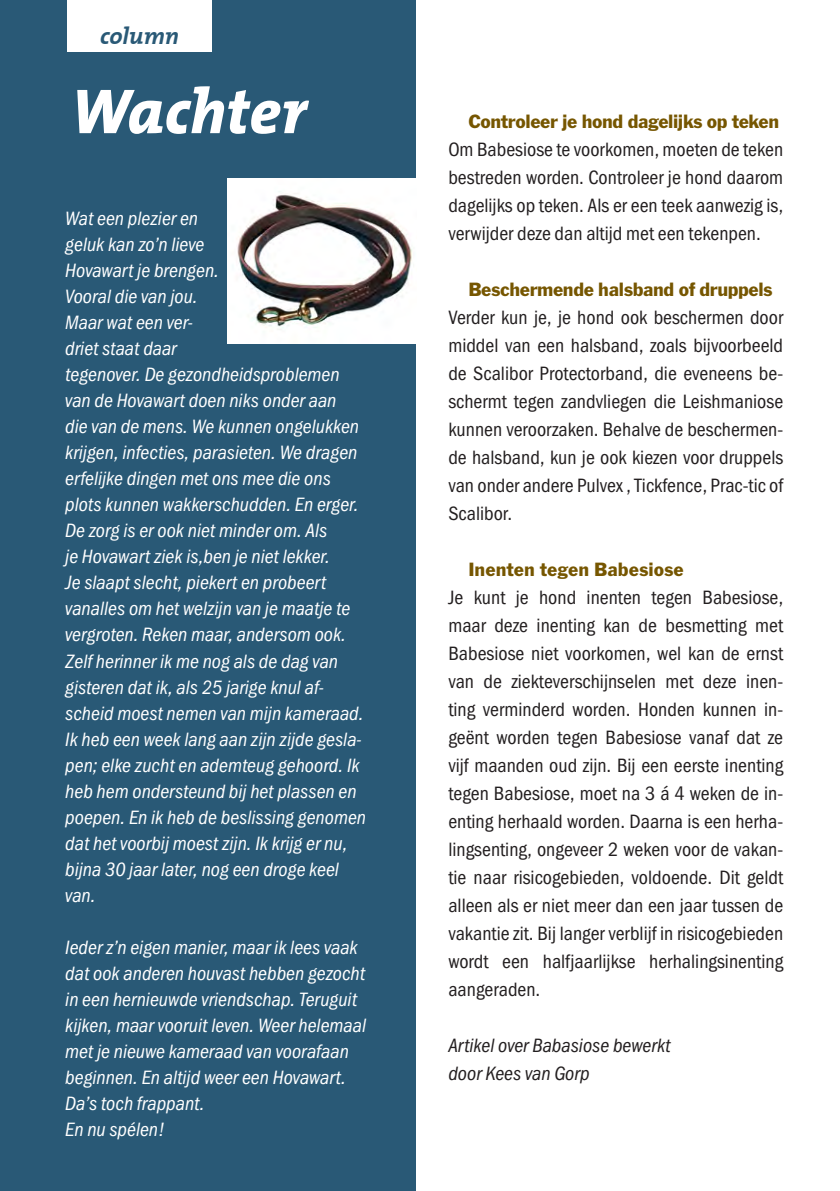
<style>
.page{position:relative;width:840px;height:1191px;background:#fff}
.page>*{position:absolute;margin:0;border:0;box-sizing:border-box;transform-origin:0 0}
.t1{font:italic 800 64px "The Mix";color:#fff}
.t2{font:italic 700 24px "The Mix";color:#295976}
.brood{font:20px/26px "Franklin Got URWTCE Boo Con Ita";color:#fff}
.t3{font:20px/28px "Franklin Got URWTCE Boo Con";color:#231f20;text-align:justify}
.tuskop{font:20px "Franklin Got T";letter-spacing:-.02em;color:#765600}
.t4{font:20px "Franklin Got URWTCE Boo Con Ita";color:#231f20}
.tuskop-2{font:20px "Franklin Got T";color:#765600}
</style>
<div class="page">
<div style="left:0;top:0;width:415px;height:1191px;background:#295976"></div>
<div style="left:67px;top:0;width:144px;height:51px;background:#fff"></div>
<img style="left:227px;top:179px;width:188px;height:164px">
<hr style="left:839px;top:0;width:1px;height:434px;background:#e2661d">
<p class="t2" style="left:100px;top:16px;width:80px">column</p>
<p class="t1" style="left:70px;top:58px;width:237px">Wachter</p>
<p class="brood" style="left:65px;top:206px;width:134px">Wat een plezier en</p>
<p class="brood" style="left:65px;top:232px;width:140px">geluk kan zo’n lieve</p>
<p class="brood" style="left:65px;top:258px;width:155px">Hovawart je brengen.</p>
<p class="brood" style="left:65px;top:284px;width:134px">Vooral die van jou.</p>
<p class="brood" style="left:65px;top:310px;width:129px">Maar wat een ver-</p>
<p class="brood" style="left:65px;top:336px;width:113px">driet staat daar</p>
<p class="brood" style="left:65px;top:362px;width:295px">tegenover. De gezondheidsproblemen van de Hovawart doen niks onder aan die van de mens. We kunnen ongelukken krijgen, infecties, parasieten. We dragen erfelijke dingen met ons mee die ons plots kunnen wakkerschudden. En erger.</p>
<p class="brood" style="left:65px;top:518px;width:286px">De zorg is er ook niet minder om. Als<br>je Hovawart ziek is,ben je niet lekker.<br>Je slaapt slecht, piekert en probeert vanalles om het welzijn van je maatje te vergroten. Reken maar, andersom ook.</p>
<p class="brood" style="left:65px;top:648px;width:302px">Zelf herinner ik me nog als de dag van gisteren dat ik, als 25 jarige knul af&shy;scheid moest nemen van mijn kameraad.<br>Ik heb een week lang aan zijn zijde gesla&shy;pen; elke zucht en ademteug gehoord. Ik heb hem ondersteund bij het plassen en poepen. En ik heb de beslissing genomen dat het voorbij moest zijn. Ik krijg er nu, bijna 30 jaar later, nog een droge keel van.</p>
<p class="brood" style="left:65px;top:934px;width:302px">Ieder z’n eigen manier, maar ik lees vaak dat ook anderen houvast hebben gezocht in een hernieuwde vriendschap. Teruguit kijken, maar vooruit leven. Weer helemaal met je nieuwe kameraad van voorafaan beginnen. En altijd weer een Hovawart.<br>Da’s toch frappant.</p>
<p class="brood" style="left:65px;top:1116px;width:101px">En nu spélen!</p>
<p class="tuskop" style="left:468px;top:110px;width:312px">Controleer je hond dagelijks op teken</p>
<p class="t3" style="left:448px;top:136px;width:336px">Om Babesiose te voorkomen, moeten de teken bestreden worden. Controleer je hond daarom dagelijks op teken. Als er een teek aanwezig is, verwijder deze dan altijd met een tekenpen.</p>
<p class="tuskop" style="left:468px;top:278px;width:305px">Beschermende halsband of druppels</p>
<p class="t3" style="left:448px;top:304px;width:336px">Verder kun je, je hond ook beschermen door middel van een halsband, zoals bijvoorbeeld de Scalibor Protectorband, die eveneens be&shy;schermt tegen zandvliegen die Leishmaniose kunnen veroorzaken. Behalve de beschermen&shy;de halsband, kun je ook kiezen voor druppels van onder andere Pulvex , Tickfence, Prac-tic of Scalibor.</p>
<p class="tuskop-2" style="left:468px;top:558px;width:217px">Inenten tegen Babesiose</p>
<p class="t3" style="left:448px;top:584px;width:336px">Je kunt je hond inenten tegen Babesiose, maar deze inenting kan de besmetting met Babesiose niet voorkomen, wel kan de ernst van de ziekteverschijnselen met deze inen&shy;ting verminderd worden. Honden kunnen in&shy;geënt worden tegen Babesiose vanaf dat ze vijf maanden oud zijn. Bij een eerste inenting tegen Babesiose, moet na 3 á 4 weken de in&shy;enting herhaald worden. Daarna is een herha&shy;lingsenting, ongeveer 2 weken voor de vakan&shy;tie naar risicogebieden, voldoende. Dit geldt alleen als er niet meer dan een jaar tussen de vakantie zit. Bij langer verblijf in risicogebieden wordt een halfjaarlijkse herhalingsinenting aangeraden.</p>
<p class="t4" style="left:448px;top:1034px;width:224px">Artikel over Babasiose bewerkt</p>
<p class="t4" style="left:448px;top:1062px;width:143px">door Kees van Gorp</p>
</div>
